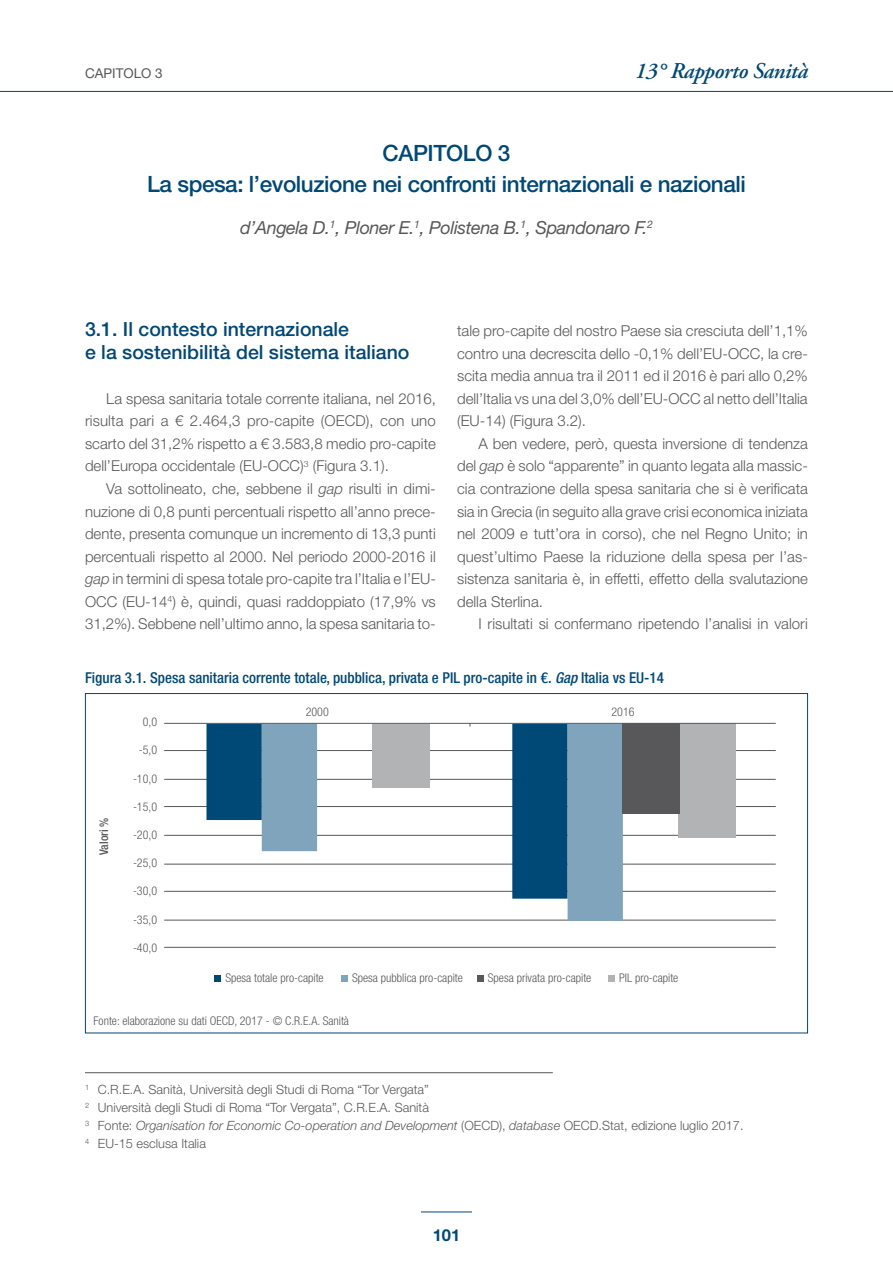
<style>
.page{position:relative;width:893px;height:1263px;background:#fff}
.page>*{position:absolute;margin:0;border:0;box-sizing:border-box;transform-origin:0 0}
.t1{font:500 22.5px/31.2px "Helvetica Neue LT Std";letter-spacing:-.02em;color:#004876;text-align:center}
.t2{font:italic 600 22.5px "Adobe Garamond Pro";letter-spacing:-.02em;color:#004876}
.t3{font:500 19.5px/22.5px "Helvetica Neue LT Std";color:#004876}
.t4{font:italic 18px "Helvetica Neue LT Std";letter-spacing:-.02em;color:#58585a}
.t5{font:700 16.5px "Helvetica Neue LT Std";color:#004876}
.t6{font:300 15px/22.5px "Helvetica Neue LT Std";color:#58585a;text-align:justify}
.t7{font:500 condensed 15px "Helvetica Neue LT Std";color:#004876}
.t8{font:13.5px "Helvetica Neue LT Std";color:#58585a}
.t9{font:300 12.75px/18px "Helvetica Neue LT Std";color:#58585a}
.t10{font:300 condensed 12px "Helvetica Neue LT Std";color:#58585a}
.t11{font:500 condensed 12px "Helvetica Neue LT Std";color:#58585a}
.s1{font-style:italic}
</style>
<div class="page">
<hr style="left:421px;top:1211px;width:51px;height:1px;background:#004876">
<hr style="left:0;top:91px;width:893px;height:1px;background:#004876">
<hr style="left:85px;top:1072px;width:468px;height:1px;background:#58585a">
<div style="left:215px;top:975px;width:6px;height:7px;background:#004876"></div>
<div style="left:341px;top:975px;width:7px;height:7px;background:#80a4bb"></div>
<div style="left:477px;top:975px;width:6px;height:7px;background:#58585a"></div>
<div style="left:608px;top:975px;width:7px;height:7px;background:#b1b3b4"></div>
<hr style="left:164px;top:947px;width:612px;height:1px;background:#58585a">
<hr style="left:164px;top:920px;width:612px;height:1px;background:#58585a">
<hr style="left:164px;top:891px;width:612px;height:1px;background:#58585a">
<hr style="left:164px;top:864px;width:612px;height:1px;background:#58585a">
<hr style="left:164px;top:835px;width:612px;height:1px;background:#58585a">
<hr style="left:164px;top:806px;width:612px;height:1px;background:#58585a">
<hr style="left:164px;top:779px;width:612px;height:1px;background:#58585a">
<hr style="left:164px;top:750px;width:612px;height:1px;background:#58585a">
<svg style="left:206px;top:724px;width:56px;height:168px;fill:#004876"></svg>
<svg style="left:262px;top:724px;width:361px;height:197px"></svg>
<div style="left:678px;top:724px;width:57px;height:114px;background:#b1b3b4"></div>
<div style="left:623px;top:724px;width:57px;height:90px;background:#58585a"></div>
<div style="left:372px;top:724px;width:57px;height:63px;background:#b1b3b4"></div>
<hr style="left:164px;top:723px;width:612px;height:1px;background:#58585a">
<p class="t8" style="left:85px;top:65px;width:79px">CAPITOLO 3</p>
<h1 class="t2" style="left:635px;top:58px;width:174px">13° Rapporto Sanità</h1>
<h1 class="t1" style="left:147px;top:137px;width:600px">CAPITOLO 3<br>La spesa: l’evoluzione nei confronti internazionali e nazionali</h1>
<p class="t4" style="left:240px;top:217px;width:414px">d’Angela D.<sup>1</sup>, Ploner E.<sup>1</sup>, Polistena B.<sup>1</sup>, Spandonaro F.<sup>2</sup></p>
<h2 class="t3" style="left:85px;top:318px;width:326px">3.1. Il contesto internazionale<br>e la sostenibilità del sistema italiano</h2>
<p class="t6" style="left:85px;top:387px;width:352px;text-indent:21px">La spesa sanitaria totale corrente italiana, nel 2016, risulta pari a € 2.464,3 pro-capite (OECD), con uno scarto del 31,2% rispetto a € 3.583,8 medio pro-capite dell’Europa occidentale (EU-OCC)<sup>3</sup> (Figura 3.1).</p>
<p class="t6" style="left:85px;top:477px;width:352px;text-indent:21px">Va sottolineato, che, sebbene il <span class="s1">gap</span> risulti in dimi&shy;nuzione di 0,8 punti percentuali rispetto all’anno prece&shy;dente, presenta comunque un incremento di 13,3 punti percentuali rispetto al 2000. Nel periodo 2000-2016 il <span class="s1">gap</span> in termini di spesa totale pro-capite tra l’Italia e l’EU-OCC (EU-14<sup>4</sup>) è, quindi, quasi raddoppiato (17,9% vs 31,2%). Sebbene nell’ultimo anno, la spesa sanitaria to-</p>
<p class="t6" style="left:457px;top:320px;width:352px">tale pro-capite del nostro Paese sia cresciuta dell’1,1% contro una decrescita dello -0,1% dell’EU-OCC, la cre&shy;scita media annua tra il 2011 ed il 2016 è pari allo 0,2% dell’Italia vs una del 3,0% dell’EU-OCC al netto dell’Italia (EU-14) (Figura 3.2).</p>
<p class="t6" style="left:457px;top:432px;width:352px;text-indent:21px">A ben vedere, però, questa inversione di tendenza del <span class="s1">gap</span> è solo “apparente” in quanto legata alla massic&shy;cia contrazione della spesa sanitaria che si è verificata sia in Grecia (in seguito alla grave crisi economica iniziata nel 2009 e tutt’ora in corso), che nel Regno Unito; in quest’ultimo Paese la riduzione della spesa per l’as&shy;sistenza sanitaria è, in effetti, effetto della svalutazione della Sterlina.</p>
<p class="t6" style="left:478px;top:612px;width:331px">I risultati si confermano ripetendo l’analisi in valori</p>
<p class="t7" style="left:85px;top:668px;width:580px">Figura 3.1. Spesa sanitaria corrente totale, pubblica, privata e PIL pro-capite in €. <span class="s1">Gap</span> Italia vs EU-14</p>
<p class="t11" style="left:97px;top:855px;width:39px;rotate:-90deg">Valori %</p>
<p class="t10" style="left:143px;top:715px;width:16px">0,0</p>
<p class="t10" style="left:139px;top:743px;width:20px">-5,0</p>
<p class="t10" style="left:133px;top:771px;width:26px">-10,0</p>
<p class="t10" style="left:133px;top:800px;width:26px">-15,0</p>
<p class="t10" style="left:133px;top:828px;width:26px">-20,0</p>
<p class="t10" style="left:133px;top:856px;width:26px">-25,0</p>
<p class="t10" style="left:133px;top:884px;width:26px">-30,0</p>
<p class="t10" style="left:133px;top:912px;width:26px">-35,0</p>
<p class="t10" style="left:133px;top:940px;width:26px">-40,0</p>
<p class="t10" style="left:306px;top:704px;width:25px">2000</p>
<p class="t10" style="left:611px;top:704px;width:25px">2016</p>
<p class="t10" style="left:225px;top:971px;width:100px">Spesa totale pro-capite</p>
<p class="t10" style="left:352px;top:971px;width:112px">Spesa pubblica pro-capite</p>
<p class="t10" style="left:488px;top:971px;width:105px">Spesa privata pro-capite</p>
<p class="t10" style="left:619px;top:971px;width:61px">PIL pro-capite</p>
<p class="t10" style="left:94px;top:1014px;width:257px">Fonte: elaborazione su dati OECD, 2017 - © C.R.E.A. Sanità</p>
<p class="t9" style="left:85px;top:1080px;width:660px"><sup>1</sup> C.R.E.A. Sanità, Università degli Studi di Roma “Tor Vergata”<br><sup>2</sup> Università degli Studi di Roma “Tor Vergata”, C.R.E.A. Sanità<br><sup>3</sup> Fonte: <span class="s1">Organisation for Economic Co-operation and Development</span> (OECD), <span class="s1">database</span> OECD.Stat, edizione luglio 2017.<br><sup>4</sup> EU-15 esclusa Italia</p>
<p class="t5" style="left:433px;top:1225px;width:29px">101</p>
</div>
